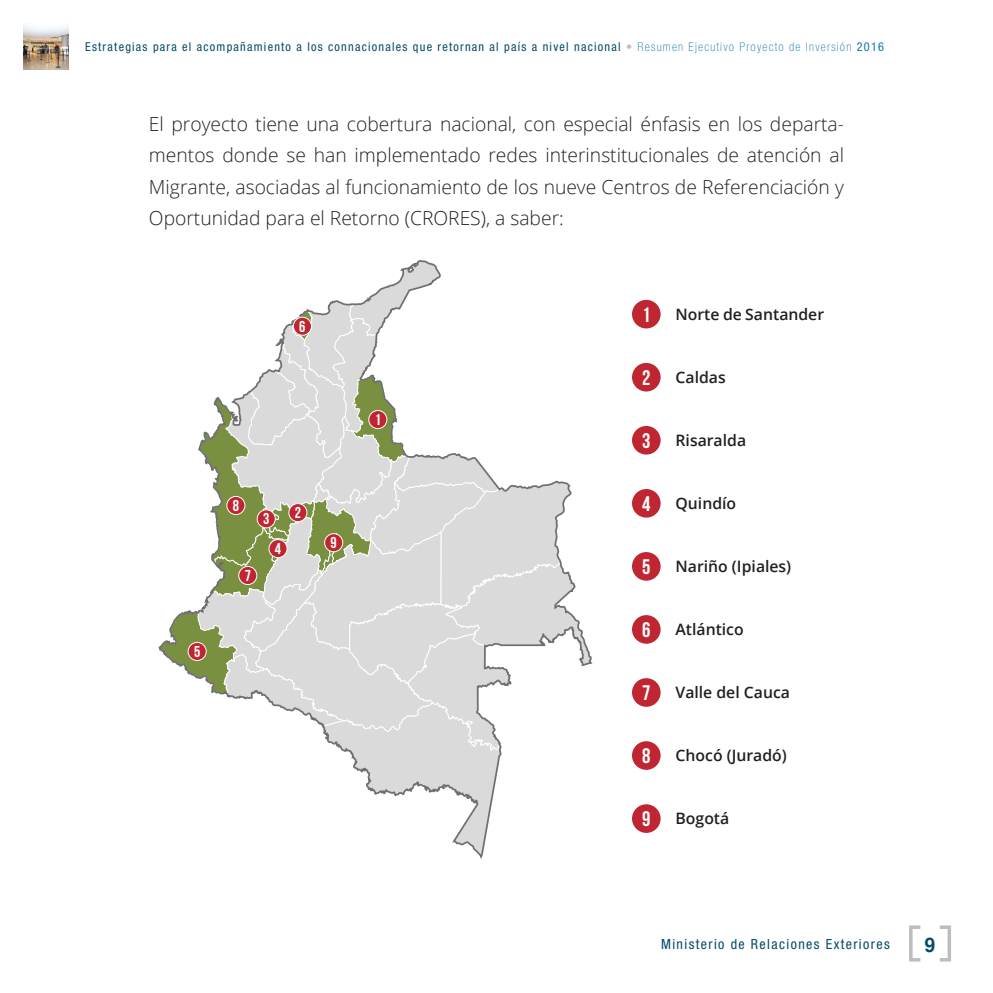
<style>
.page{position:relative;width:993px;height:993px;background:#fff}
.page>*{position:absolute;margin:0;border:0;box-sizing:border-box;transform-origin:0 0}
.t1{font:21px "Bebas Neue";color:#fff}
.t2{font:21px "Coolvetica Rg";color:#044c68}
.t3{font:300 19.25px/31.5px "Open Sans";color:#231f20;text-align:justify}
.t4{font:600 15.75px "Open Sans";color:#231f20}
.t5{font:15.75px "Bebas Neue";color:#fff}
.t6{font:condensed 14px "Helvetica Neue LT Std";letter-spacing:.1em;color:#044c68}
.t7{font:condensed 12.25px "Helvetica Neue LT Std";letter-spacing:.1em;color:#044c68}
.s1{color:#bcbdc0}
.s2{font-weight:100;color:#117aa5}
.s3{color:#117aa5}
</style>
<div class="page">
<div style="left:937px;top:925px;width:13px;height:36px;border:4px solid #bcbdc0"></div>
<div style="left:908px;top:925px;width:13px;height:36px;border:4px solid #bcbdc0"></div>
<img style="left:23px;top:24px;width:46px;height:46px">
<svg style="left:158px;top:260px;width:435px;height:599px"></svg>
<div style="left:368px;top:410px;width:19px;height:18px;background:#c02631;border-radius:50%"></div>
<div style="left:368px;top:410px;width:19px;height:19px;border:1px solid #fff;border-radius:50%"></div>
<div style="left:631px;top:299px;width:30px;height:30px;background:#c02631;border-radius:50%"></div>
<div style="left:630px;top:298px;width:32px;height:32px;border:1px solid #fff;border-radius:50%"></div>
<div style="left:631px;top:362px;width:30px;height:30px;background:#c02631;border-radius:50%"></div>
<div style="left:630px;top:361px;width:32px;height:32px;border:1px solid #fff;border-radius:50%"></div>
<div style="left:631px;top:425px;width:30px;height:30px;background:#c02631;border-radius:50%"></div>
<div style="left:630px;top:424px;width:32px;height:32px;border:1px solid #fff;border-radius:50%"></div>
<div style="left:631px;top:488px;width:30px;height:30px;background:#c02631;border-radius:50%"></div>
<div style="left:630px;top:487px;width:32px;height:32px;border:1px solid #fff;border-radius:50%"></div>
<div style="left:631px;top:551px;width:30px;height:30px;background:#c02631;border-radius:50%"></div>
<div style="left:630px;top:550px;width:32px;height:32px;border:1px solid #fff;border-radius:50%"></div>
<div style="left:631px;top:614px;width:30px;height:30px;background:#c02631;border-radius:50%"></div>
<div style="left:630px;top:613px;width:32px;height:32px;border:1px solid #fff;border-radius:50%"></div>
<div style="left:631px;top:677px;width:30px;height:30px;background:#c02631;border-radius:50%"></div>
<div style="left:630px;top:676px;width:32px;height:32px;border:1px solid #fff;border-radius:50%"></div>
<div style="left:631px;top:740px;width:30px;height:30px;background:#c02631;border-radius:50%"></div>
<div style="left:630px;top:739px;width:32px;height:32px;border:1px solid #fff;border-radius:50%"></div>
<div style="left:631px;top:803px;width:30px;height:30px;background:#c02631;border-radius:50%"></div>
<div style="left:630px;top:802px;width:32px;height:32px;border:1px solid #fff;border-radius:50%"></div>
<div style="left:289px;top:503px;width:18px;height:18px;background:#c02631;border-radius:50%"></div>
<div style="left:288px;top:503px;width:19px;height:19px;border:1px solid #fff;border-radius:50%"></div>
<div style="left:293px;top:317px;width:18px;height:18px;background:#c02631;border-radius:50%"></div>
<div style="left:293px;top:316px;width:19px;height:19px;border:1px solid #fff;border-radius:50%"></div>
<div style="left:269px;top:539px;width:18px;height:18px;background:#c02631;border-radius:50%"></div>
<div style="left:268px;top:539px;width:19px;height:19px;border:1px solid #fff;border-radius:50%"></div>
<div style="left:239px;top:566px;width:18px;height:18px;background:#c02631;border-radius:50%"></div>
<div style="left:238px;top:566px;width:19px;height:18px;border:1px solid #fff;border-radius:50%"></div>
<div style="left:227px;top:496px;width:18px;height:18px;background:#c02631;border-radius:50%"></div>
<div style="left:226px;top:496px;width:19px;height:19px;border:1px solid #fff;border-radius:50%"></div>
<div style="left:188px;top:642px;width:18px;height:18px;background:#c02631;border-radius:50%"></div>
<div style="left:188px;top:641px;width:18px;height:19px;border:1px solid #fff;border-radius:50%"></div>
<div style="left:257px;top:509px;width:18px;height:18px;background:#c02631;border-radius:50%"></div>
<div style="left:257px;top:509px;width:18px;height:19px;border:1px solid #fff;border-radius:50%"></div>
<div style="left:324px;top:533px;width:18px;height:18px;background:#c02631;border-radius:50%"></div>
<div style="left:324px;top:533px;width:19px;height:19px;border:1px solid #fff;border-radius:50%"></div>
<p class="t7" style="left:85px;top:39px;width:800px">Estrategias para el acompañamiento a los connacionales que retornan al país a nivel nacional <span class="s1">•</span> <span class="s2">Resumen Ejecutivo Proyecto de Inversión</span> <span class="s3">2016</span></p>
<p class="t3" style="left:149px;top:107px;width:696px">El proyecto tiene una cobertura nacional, con especial énfasis en los departa&shy;mentos donde se han implementado redes interinstitucionales de atención al Migrante, asociadas al funcionamiento de los nueve Centros de Referenciación y Oportunidad para el Retorno (CRORES), a saber:</p>
<p class="t5" style="left:299px;top:317px;width:8px">6</p>
<p class="t5" style="left:194px;top:642px;width:8px">5</p>
<p class="t5" style="left:233px;top:496px;width:8px">8</p>
<p class="t5" style="left:244px;top:566px;width:8px">7</p>
<p class="t5" style="left:263px;top:510px;width:8px">3</p>
<p class="t5" style="left:275px;top:540px;width:8px">4</p>
<p class="t5" style="left:295px;top:504px;width:8px">2</p>
<p class="t5" style="left:330px;top:534px;width:8px">9</p>
<p class="t5" style="left:374px;top:411px;width:8px">1</p>
<p class="t1" style="left:642px;top:302px;width:10px">1</p>
<p class="t4" style="left:675px;top:303px;width:150px">Norte de Santander</p>
<p class="t1" style="left:642px;top:365px;width:10px">2</p>
<p class="t4" style="left:675px;top:366px;width:52px">Caldas</p>
<p class="t1" style="left:642px;top:428px;width:10px">3</p>
<p class="t4" style="left:675px;top:429px;width:72px">Risaralda</p>
<p class="t1" style="left:642px;top:491px;width:10px">4</p>
<p class="t4" style="left:675px;top:492px;width:62px">Quindío</p>
<p class="t1" style="left:642px;top:554px;width:10px">5</p>
<p class="t4" style="left:675px;top:555px;width:117px">Nariño (Ipiales)</p>
<p class="t1" style="left:642px;top:617px;width:10px">6</p>
<p class="t4" style="left:675px;top:618px;width:70px">Atlántico</p>
<p class="t1" style="left:642px;top:680px;width:10px">7</p>
<p class="t4" style="left:675px;top:681px;width:116px">Valle del Cauca</p>
<p class="t1" style="left:642px;top:743px;width:10px">8</p>
<p class="t4" style="left:675px;top:744px;width:113px">Chocó (Juradó)</p>
<p class="t1" style="left:642px;top:806px;width:10px">9</p>
<p class="t4" style="left:675px;top:807px;width:55px">Bogotá</p>
<p class="t6" style="left:660px;top:935px;width:230px">Ministerio de Relaciones Exteriores</p>
<p class="t2" style="left:924px;top:931px;width:12px">9</p>
</div>
